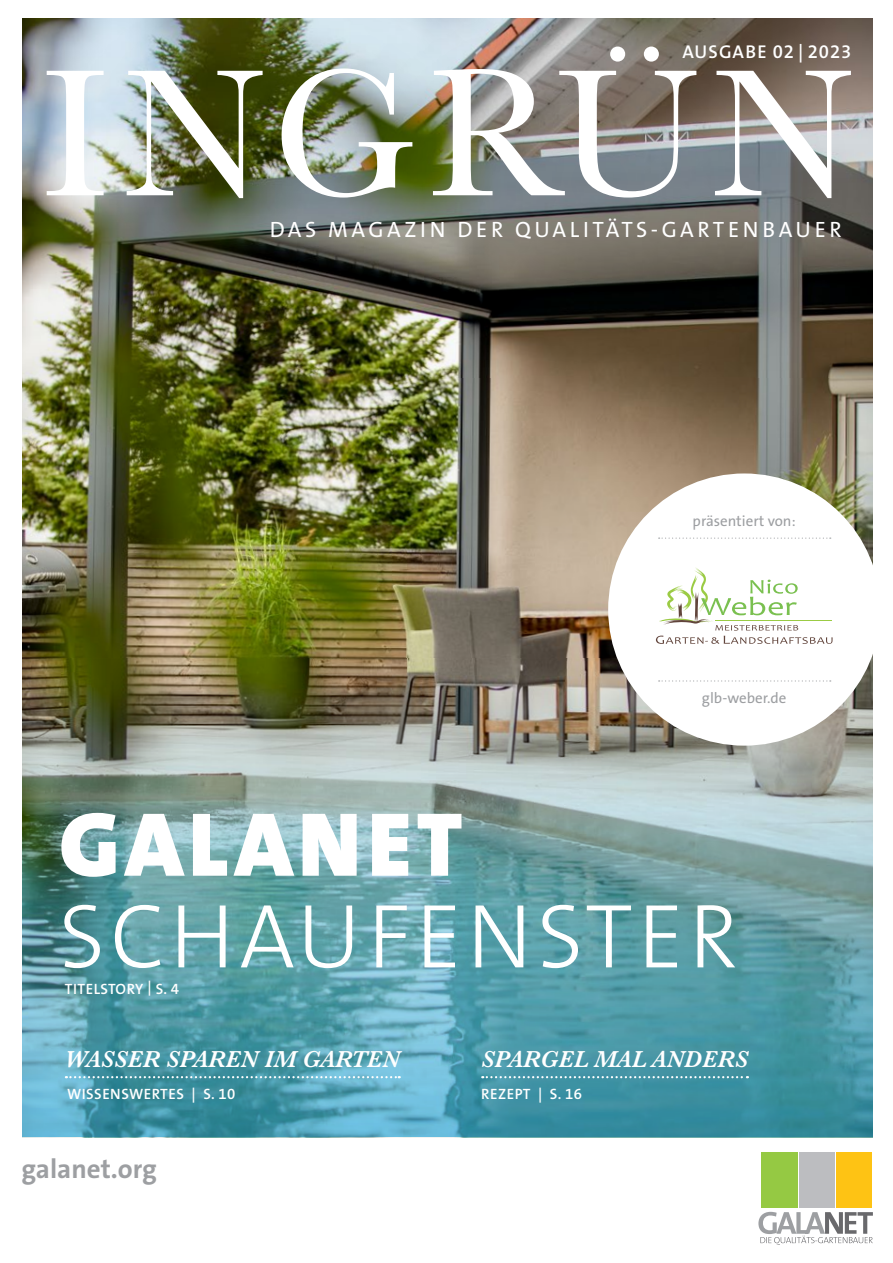
<style>
.page{position:relative;width:893px;height:1263px;background:#fff}
.page>*{position:absolute;margin:0;border:0;box-sizing:border-box;transform-origin:0 0}
._01_Headline{font:300 91.65px/91.7px "The Sans B W3";letter-spacing:.055em;color:#fff}
.t1{font:700 27px "The Sans B W7";color:#9d9fa2}
.t2{font:italic 600 24px "Baskerville";color:#fff}
.t3{font:22.2px "The Sans B W5 Plain";letter-spacing:.16em;color:#fff}
.t4{font:600 18.6px "The Sans B W6";letter-spacing:.05em;color:#fff}
.t5{font:600 15px "The Sans B W6";letter-spacing:.035em;color:#fff}
.t6{font:15px "The Sans B W5 Plain";color:#9d9fa2}
.s1{font-family:"The Sans B W9";font-weight:900}
</style>
<div class="page">
<img style="left:22px;top:347px;width:851px;height:312px">
<img style="left:22px;top:19px;width:276px;height:328px">
<img style="left:298px;top:19px;width:575px;height:358px">
<img style="left:22px;top:659px;width:851px;height:478px">
<div style="left:836px;top:1152px;width:36px;height:55px;background:#fec314"></div>
<div style="left:799px;top:1152px;width:36px;height:55px;background:#bcbdc0"></div>
<div style="left:761px;top:1152px;width:36px;height:55px;background:#95c943"></div>
<svg style="left:758px;top:1212px;width:115px;height:33px"></svg>
<svg style="left:482px;top:1076px;width:266px;height:2px"></svg>
<svg style="left:66px;top:1076px;width:334px;height:2px"></svg>
<img style="left:47px;top:47px;width:804px;height:151px">
<div style="left:608px;top:473px;width:272px;height:273px;background:#fff;border-radius:50%"></div>
<svg style="left:659px;top:538px;width:172px;height:1px"></svg>
<svg style="left:659px;top:680px;width:172px;height:1px"></svg>
<svg style="left:656px;top:567px;width:177px;height:77px"></svg>
<p class="t4" style="left:682px;top:40px;width:171px">AUSGABE 02 | 2023</p>
<p class="t3" style="left:270px;top:215px;width:573px">DAS MAGAZIN DER QUALITÄTS-GARTENBAUER</p>
<p class="t6" style="left:693px;top:511px;width:105px">präsentiert von:</p>
<p class="t6" style="left:702px;top:688px;width:86px">glb-weber.de</p>
<p class="_01_Headline" style="left:59px;top:799px;width:681px"><span class="s1">GALANET<br></span>SCHAUFENSTER</p>
<p class="t5" style="left:65px;top:979px;width:116px">TITELSTORY | S. 4</p>
<p class="t2" style="left:65px;top:1042px;width:337px">WASSER SPAREN IM GARTEN</p>
<p class="t5" style="left:67px;top:1084px;width:170px">WISSENSWERTES | S. 10</p>
<p class="t1" style="left:21px;top:1152px;width:137px">galanet.org</p>
<p class="t2" style="left:481px;top:1042px;width:268px">SPARGEL MAL ANDERS</p>
<p class="t5" style="left:481px;top:1084px;width:102px">REZEPT | S. 16</p>
</div>
